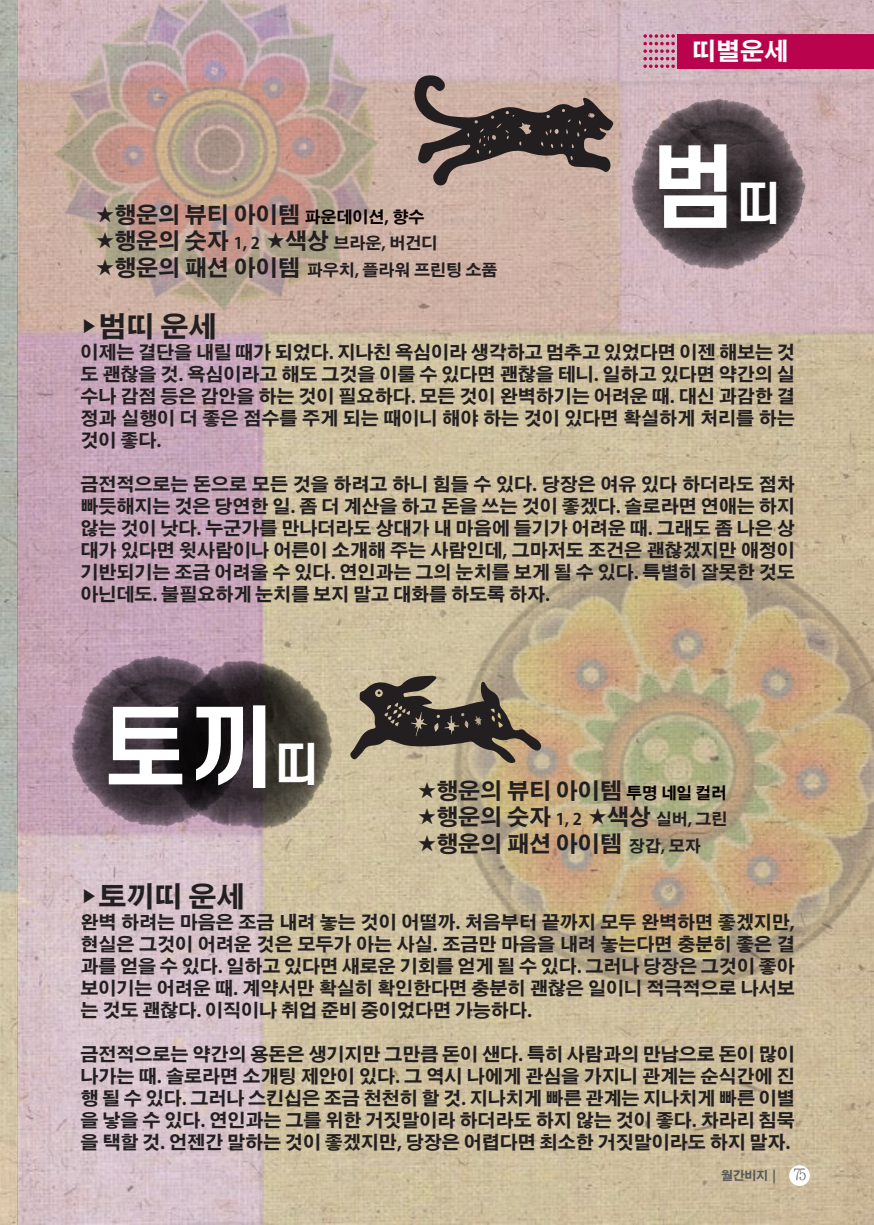
<style>
.page{position:relative;width:874px;height:1225px;background:#fff}
.page>*{position:absolute;margin:0;border:0;box-sizing:border-box;transform-origin:0 0}
.t1{font:700 90px "S Core Dream 6";color:#fff}
.t2{font:700 28px "Adobe Gothic Std";color:#231f20}
.t3{font:700 24px "Adobe Gothic Std";color:#fff}
.t4{font:700 22px "Adobe Gothic Std";color:#231f20}
.t5{font:700 18px/22px "Adobe Gothic Std";color:#231f20;text-align:justify}
.t6{font:700 16px "Adobe Gothic Std";color:#231f20}
.t7{font:700 12px "Adobe Gothic Std";color:#57585a}
.s1{font-size:18px}
.s2{font-size:16px;color:#090001}
.s3{font-size:22px}
.s4{font-size:45.8px}
.s5{font-size:16px}
.s6{font-family:"Chosunilbo NM";font-weight:400;font-size:16px}
</style>
<div class="page">
<img style="left:0;top:0;width:873px;height:1225px">
<img style="left:435px;top:530px;width:438px;height:475px">
<img style="left:59px;top:644px;width:67px;height:200px">
<img style="left:126px;top:619px;width:245px;height:246px">
<img style="left:618px;top:86px;width:201px;height:200px">
<img style="left:47px;top:0;width:340px;height:323px">
<svg style="left:410px;top:75px;width:203px;height:111px;background:#8c7972"></svg>
<svg style="left:349px;top:675px;width:192px;height:88px;background:#807662"></svg>
<div style="left:677px;top:34px;width:196px;height:34px;background:#ba034d"></div>
<svg style="left:643px;top:34px;width:31px;height:34px"></svg>
<div style="left:788px;top:1165px;width:21px;height:21px;background:#fff;border-radius:50%"></div>
<p class="t4" style="left:96px;top:201px;width:330px"><span class="s1">★</span>행운의 뷰티 아이템 <span class="s2">파운데이션, 향수</span></p>
<p class="t6" style="left:96px;top:234px;width:343px"><span class="s1">★</span><span class="s3">행운의 숫자</span> 1, 2 <span class="s1">★</span><span class="s3">색상</span> 브라운, 버건디</p>
<p class="t6" style="left:96px;top:260px;width:403px"><span class="s1">★</span><span class="s3">행운의 패션 아이템</span> 파우치, 플라워 프린팅 소품</p>
<p class="t3" style="left:691px;top:37px;width:97px">띠별운세</p>
<p class="t1" style="left:650px;top:122px;width:132px">범<span class="s4">띠</span></p>
<p class="t2" style="left:80px;top:309px;width:138px"><span class="s1">▶</span>범띠 운세</p>
<p class="t5" style="left:80px;top:341px;width:715px">이제는 결단을 내릴 때가 되었다. 지나친 욕심이라 생각하고 멈추고 있었다면 이젠 해보는 것 도 괜찮을 것. 욕심이라고 해도 그것을 이룰 수 있다면 괜찮을 테니. 일하고 있다면 약간의 실 수나 감점 등은 감안을 하는 것이 필요하다. 모든 것이 완벽하기는 어려운 때. 대신 과감한 결 정과 실행이 더 좋은 점수를 주게 되는 때이니 해야 하는 것이 있다면 확실하게 처리를 하는 것이 좋다.</p>
<p class="t5" style="left:80px;top:473px;width:715px">금전적으로는 돈으로 모든 것을 하려고 하니 힘들 수 있다. 당장은 여유 있다 하더라도 점차 빠듯해지는 것은 당연한 일. 좀 더 계산을 하고 돈을 쓰는 것이 좋겠다. 솔로라면 연애는 하지 않는 것이 낫다. 누군가를 만나더라도 상대가 내 마음에 들기가 어려운 때. 그래도 좀 나은 상 대가 있다면 윗사람이나 어른이 소개해 주는 사람인데, 그마저도 조건은 괜찮겠지만 애정이 기반되기는 조금 어려울 수 있다. 연인과는 그의 눈치를 보게 될 수 있다. 특별히 잘못한 것도 아닌데도. 불필요하게 눈치를 보지 말고 대화를 하도록 하자.</p>
<p class="t1" style="left:102px;top:683px;width:218px">토끼<span class="s4">띠</span></p>
<p class="t4" style="left:418px;top:777px;width:310px"><span class="s1">★</span>행운의 뷰티 아이템 <span class="s2">투명 네일 컬러</span></p>
<p class="t6" style="left:418px;top:810px;width:311px"><span class="s1">★</span><span class="s3">행운의 숫자</span> 1, 2 <span class="s1">★</span><span class="s3">색상</span> 실버, 그린</p>
<p class="t4" style="left:418px;top:830px;width:284px"><span class="s1">★</span>행운의 패션 아이템 <span class="s5">장갑, 모자</span></p>
<p class="t2" style="left:80px;top:879px;width:166px"><span class="s1">▶</span>토끼띠 운세</p>
<p class="t5" style="left:80px;top:911px;width:715px">완벽 하려는 마음은 조금 내려 놓는 것이 어떨까. 처음부터 끝까지 모두 완벽하면 좋겠지만, 현실은 그것이 어려운 것은 모두가 아는 사실. 조금만 마음을 내려 놓는다면 충분히 좋은 결 과를 얻을 수 있다. 일하고 있다면 새로운 기회를 얻게 될 수 있다. 그러나 당장은 그것이 좋아 보이기는 어려운 때. 계약서만 확실히 확인한다면 충분히 괜찮은 일이니 적극적으로 나서보 는 것도 괜찮다. 이직이나 취업 준비 중이었다면 가능하다.</p>
<p class="t5" style="left:80px;top:1043px;width:715px">금전적으로는 약간의 용돈은 생기지만 그만큼 돈이 샌다. 특히 사람과의 만남으로 돈이 많이 나가는 때. 솔로라면 소개팅 제안이 있다. 그 역시 나에게 관심을 가지니 관계는 순식간에 진 행 될 수 있다. 그러나 스킨십은 조금 천천히 할 것. 지나치게 빠른 관계는 지나치게 빠른 이별 을 낳을 수 있다. 연인과는 그를 위한 거짓말이라 하더라도 하지 않는 것이 좋다. 차라리 침묵 을 택할 것. 언젠간 말하는 것이 좋겠지만, 당장은 어렵다면 최소한 거짓말이라도 하지 말자.</p>
<p class="t7" style="left:721px;top:1168px;width:86px">월간비지 | <span class="s6">75</span></p>
</div>
